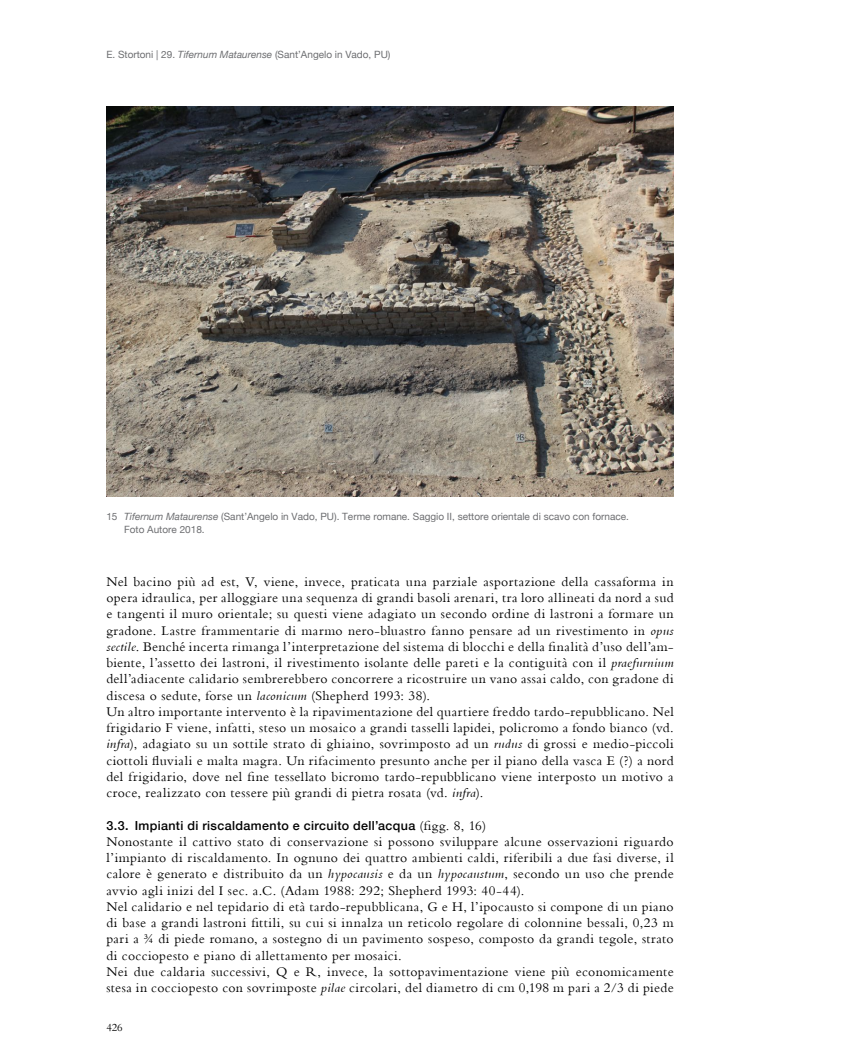
<style>
.page{position:relative;width:851px;height:1063px;background:#fff}
.page>*{position:absolute;margin:0;border:0;box-sizing:border-box;transform-origin:0 0}
.t1{font:13.75px/16.2px "Bembo Std";letter-spacing:.03em;color:#000}
.t2{font:500 12.5px "Helvetica Neue";letter-spacing:.03em;color:#000}
.t3{font:11.25px "Bembo Std";color:#000}
.t4{font:10px/12.5px "Helvetica Neue";color:#6d6e71}
.s1{font-style:italic}
.s2{font-family:"Bembo";font-style:italic}
.s3{font-family:"Bembo Std";font-weight:400;font-size:13.75px}
</style>
<div class="page">
<img style="left:106px;top:106px;width:567px;height:391px">
<p class="t4" style="left:106px;top:49px;width:285px">E. Stortoni | 29. <span class="s1">Tifernum Mataurense</span> (Sant’Angelo in Vado, PU)</p>
<p class="t4" style="left:124px;top:511px;width:506px;text-indent:-18px">15 <span class="s1">Tifernum Mataurense</span> (Sant’Angelo in Vado, PU). Terme romane. Saggio II, settore orientale di scavo con fornace.<br>Foto Autore 2018.</p>
<p class="t1" style="left:106px;top:573px;width:569px">Nel bacino più ad est, V, viene, invece, praticata una parziale asportazione della cassaforma in opera idraulica, per alloggiare una sequenza di grandi basoli arenari, tra loro allineati da nord a sud e tangenti il muro orientale; su questi viene adagiato un secondo ordine di lastroni a formare un gradone. Lastre frammentarie di marmo nero-bluastro fanno pensare ad un rivestimento in <span class="s2">opus sectile</span>. Benché incerta rimanga l’interpretazione del sistema di blocchi e della finalità d’uso dell’am&shy;biente, l’assetto dei lastroni, il rivestimento isolante delle pareti e la contiguità con il <span class="s2">praefurnium </span>dell’adiacente calidario sembrerebbero concorrere a ricostruire un vano assai caldo, con gradone di discesa o sedute, forse un <span class="s2">laconicum</span> (Shepherd 1993: 38).<br>Un altro importante intervento è la ripavimentazione del quartiere freddo tardo-repubblicano. Nel frigidario F viene, infatti, steso un mosaico a grandi tasselli lapidei, policromo a fondo bianco (vd. <span class="s2">infra</span>), adagiato su un sottile strato di ghiaino, sovrimposto ad un <span class="s2">rudus</span> di grossi e medio-piccoli ciottoli fluviali e malta magra. Un rifacimento presunto anche per il piano della vasca E (?) a nord del frigidario, dove nel fine tessellato bicromo tardo-repubblicano viene interposto un motivo a croce, realizzato con tessere più grandi di pietra rosata (vd. <span class="s2">infra</span>).</p>
<p class="t2" style="left:106px;top:815px;width:381px">3.3. Impianti di riscaldamento e circuito dell’acqua <span class="s3">(figg. 8, 16)</span></p>
<p class="t1" style="left:106px;top:833px;width:569px">Nonostante il cattivo stato di conservazione si possono sviluppare alcune osservazioni riguardo l’impianto di riscaldamento. In ognuno dei quattro ambienti caldi, riferibili a due fasi diverse, il calore è generato e distribuito da un <span class="s2">hypocausis</span> e da un <span class="s2">hypocaustum</span>, secondo un uso che prende avvio agli inizi del I sec. a.C. (Adam 1988: 292; Shepherd 1993: 40-44).<br>Nel calidario e nel tepidario di età tardo-repubblicana, G e H, l’ipocausto si compone di un piano di base a grandi lastroni fittili, su cui si innalza un reticolo regolare di colonnine bessali, 0,23 m pari a ¾ di piede romano, a sostegno di un pavimento sospeso, composto da grandi tegole, strato di cocciopesto e piano di allettamento per mosaici.<br>Nei due caldaria successivi, Q e R, invece, la sottopavimentazione viene più economicamente stesa in cocciopesto con sovrimposte <span class="s2">pilae</span> circolari, del diametro di cm 0,198 m pari a 2/3 di piede</p>
<p class="t3" style="left:106px;top:1021px;width:18px">426</p>
</div>
